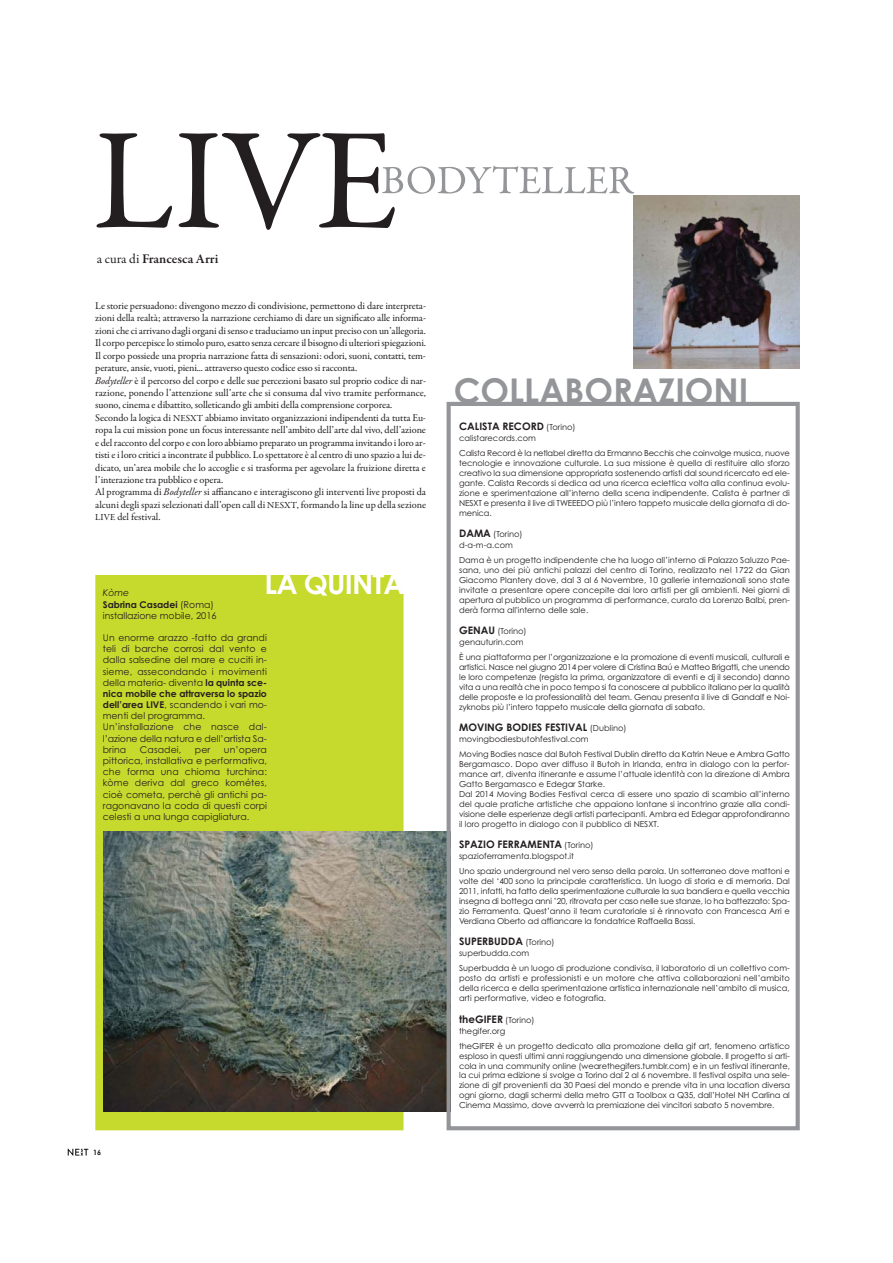
<style>
.page{position:relative;width:893px;height:1263px;background:#fff}
.page>*{position:absolute;margin:0;border:0;box-sizing:border-box;transform-origin:0 0}
.t1{font:144.9px "Garamond Premr Pro";color:#231f20}
.t2{font:700 34.2px "Century Gothic";color:#939598}
.t3{font:700 28.8px "Century Gothic";letter-spacing:-.03em;color:#fff}
.t4{font:600 13.5px "Garamond Premr Pro";color:#231f20}
.t5{font:10.35px/12.5px "Garamond Premr Pro";letter-spacing:-.01em;color:#231f20}
.t6{font:700 10.35px "Century Gothic";color:#231f20}
.t7{font:9.3px/11.2px "Century Gothic";color:#231f20}
.t8{font:8.25px/9.9px "Century Gothic";color:#231f20}
.t9{font:8.25px/15.1px "Century Gothic";letter-spacing:-.02em;color:#231f20}
.t10{font:700 7.35px "Century Gothic";color:#231f20}
.s1{font-weight:400}
.s2{font-style:italic}
.s3{font-size:9.3px}
.s4{font-weight:700}
.s5{font-weight:400;font-size:8.25px}
.s6{font-weight:700;font-size:10.35px}
</style>
<div class="page">
<img style="left:633px;top:196px;width:166px;height:172px">
<svg style="left:382px;top:166px;width:129px;height:28px"></svg>
<div style="left:95px;top:575px;width:308px;height:555px;background:#c6d92d"></div>
<img style="left:103px;top:832px;width:343px;height:280px">
<svg style="left:68px;top:1149px;width:20px;height:7px"></svg>
<div style="left:446px;top:402px;width:353px;height:728px;border:4px solid #939598"></div>
<h1 class="t1" style="left:93px;top:124px;width:306px">LIVE</h1>
<h3 class="t4" style="left:97px;top:254px;width:123px"><span class="s1">a cura di</span> Francesca Arri</h3>
<p class="t5" style="left:95px;top:301px;width:332px">Le storie persuadono: divengono mezzo di condivisione, permettono di dare interpreta&shy;zioni della realtà; attraverso la narrazione cerchiamo di dare un significato alle informa&shy;zioni che ci arrivano dagli organi di senso e traduciamo un input preciso con un’allegoria.<br>Il corpo percepisce lo stimolo puro, esatto senza cercare il bisogno di ulteriori spiegazioni.<br>Il corpo possiede una propria narrazione fatta di sensazioni: odori, suoni, contatti, tem&shy;perature, ansie, vuoti, pieni... attraverso questo codice esso si racconta.<br><span class="s2">Bodyteller</span> è il percorso del corpo e delle sue percezioni basato sul proprio codice di nar&shy;razione, ponendo l’attenzione sull’arte che si consuma dal vivo tramite performance, suono, cinema e dibattito, solleticando gli ambiti della comprensione corporea.<br>Secondo la logica di <span class="s3">NESXT</span> abbiamo invitato organizzazioni indipendenti da tutta Eu&shy;ropa la cui mission pone un focus interessante nell’ambito dell’arte dal vivo, dell’azione e del racconto del corpo e con loro abbiamo preparato un programma invitando i loro ar&shy;tisti e i loro critici a incontrate il pubblico. Lo spettatore è al centro di uno spazio a lui de&shy;dicato, un’area mobile che lo accoglie e si trasforma per agevolare la fruizione diretta e l’interazione tra pubblico e opera.<br>Al programma di <span class="s2">Bodyteller</span> si affiancano e interagiscono gli interventi live proposti da alcuni degli spazi selezionati dall’open call di <span class="s3">NESXT</span>, formando la line up della sezione <span class="s3">LIVE</span> del festival.</p>
<h3 class="t3" style="left:264px;top:573px;width:142px">LA QUINTA</h3>
<p class="t7" style="left:103px;top:588px;width:115px"><span class="s2">Kòme<br></span><span class="s4">Sabrina Casadei</span> (Roma) installazione mobile, 2016</p>
<p class="t7" style="left:103px;top:633px;width:166px">Un enorme arazzo -fatto da grandi teli di barche corrosi dal vento e dalla salsedine del mare e cuciti in&shy;sieme, assecondando i movimenti della materia- diventa <span class="s4">la quinta sce&shy;nica mobile che attraversa lo spazio dell’area LIVE</span>, scandendo i vari mo&shy;menti del programma.<br>Un’installazione che nasce dal&shy;l’azione della natura e dell’artista Sa&shy;brina</p>
<p class="t7" style="left:140px;top:745px;width:43px">Casadei,</p>
<p class="t7" style="left:195px;top:745px;width:17px">per</p>
<p class="t7" style="left:103px;top:745px;width:166px;text-align:justify;text-indent:121px">un’opera pittorica, installativa e performativa, che forma una chioma turchina: kòme deriva dal greco kométes, cioè cometa, perchè gli antichi pa&shy;ragonavano la coda di questi corpi celesti a una lunga capigliatura.</p>
<p class="t10" style="left:93px;top:1150px;width:10px">16</p>
<h2 class="t2" style="left:454px;top:378px;width:296px">COLLABORAZIONI</h2>
<p class="t6" style="left:459px;top:423px;width:118px">CALISTA RECORD <span class="s5">(Torino)</span></p>
<p class="t9" style="left:459px;top:431px;width:332px">calistarecords.com<br>Calista Record è la netlabel diretta da Ermanno Becchis che coinvolge musica, nuove</p>
<p class="t8" style="left:459px;top:459px;width:332px;text-align:justify">tecnologie e innovazione culturale. La sua missione è quella di restituire allo sforzo creativo la sua dimensione appropriata sostenendo artisti dal sound ricercato ed ele&shy;gante. Calista Records si dedica ad una ricerca eclettica volta alla continua evolu&shy;zione e sperimentazione all’interno della scena indipendente. Calista è partner di NESXT e presenta il live di TWEEEDO più l’intero tappeto musicale della giornata di do&shy;menica.</p>
<p class="t8" style="left:459px;top:530px;width:65px;line-height:10.8px"><span class="s6">DAMA</span> (Torino) d-a-m-a.com</p>
<p class="t8" style="left:459px;top:556px;width:332px;text-align:justify">Dama è un progetto indipendente che ha luogo all’interno di Palazzo Saluzzo Pae&shy;sana, uno dei più antichi palazzi del centro di Torino, realizzato nel 1722 da Gian Giacomo Plantery dove, dal 3 al 6 Novembre, 10 gallerie internazionali sono state invitate a presentare opere concepite dai loro artisti per gli ambienti. Nei giorni di apertura al pubblico un programma di performance, curato da Lorenzo Balbi, pren&shy;derà forma all'interno delle sale.</p>
<p class="t8" style="left:459px;top:627px;width:69px;line-height:10.8px"><span class="s6">GENAU</span> (Torino) genauturin.com</p>
<p class="t8" style="left:459px;top:653px;width:332px;text-align:justify">È una piattaforma per l’organizzazione e la promozione di eventi musicali, culturali e artistici. Nasce nel giugno 2014 per volere di Cristina Baú e Matteo Brigatti, che unendo le loro competenze (regista la prima, organizzatore di eventi e dj il secondo) danno vita a una realtà che in poco tempo si fa conoscere al pubblico italiano per la qualità delle proposte e la professionalità del team. Genau presenta il live di Gandalf e Noi&shy;zyknobs più l’intero tappeto musicale della giornata di sabato.</p>
<p class="t6" style="left:459px;top:724px;width:169px">MOVING BODIES FESTIVAL <span class="s5">(Dublino)</span></p>
<p class="t8" style="left:459px;top:733px;width:332px;line-height:15.1px">movingbodiesbutohfestival.com<br>Moving Bodies nasce dal Butoh Festival Dublin diretto da Katrin Neue e Ambra Gatto</p>
<p class="t8" style="left:459px;top:760px;width:332px">Bergamasco. Dopo aver diffuso il Butoh in Irlanda, entra in dialogo con la perfor&shy;mance art, diventa itinerante e assume l’attuale identità con la direzione di Ambra Gatto Bergamasco e Edegar Starke.<br>Dal 2014 Moving Bodies Festival cerca di essere uno spazio di scambio all’interno del quale pratiche artistiche che appaiono lontane si incontrino grazie alla condi&shy;visione delle esperienze degli artisti partecipanti. Ambra ed Edegar approfondiranno il loro progetto in dialogo con il pubblico di NESXT.</p>
<p class="t6" style="left:459px;top:841px;width:136px">SPAZIO FERRAMENTA <span class="s5">(Torino)</span></p>
<p class="t8" style="left:459px;top:850px;width:332px;line-height:15.1px">spazioferramenta.blogspot.it<br>Uno spazio underground nel vero senso della parola. Un sotterraneo dove mattoni e</p>
<p class="t8" style="left:459px;top:877px;width:332px;text-align:justify">volte del ‘400 sono la principale caratteristica. Un luogo di storia e di memoria. Dal 2011, infatti, ha fatto della sperimentazione culturale la sua bandiera e quella vecchia insegna di bottega anni ’20, ritrovata per caso nelle sue stanze, lo ha battezzato: Spa&shy;zio Ferramenta. Quest’anno il team curatoriale si è rinnovato con Francesca Arri e Verdiana Oberto ad affiancare la fondatrice Raffaella Bassi.</p>
<p class="t6" style="left:459px;top:938px;width:97px">SUPERBUDDA <span class="s5">(Torino)</span></p>
<p class="t8" style="left:459px;top:947px;width:332px;line-height:15.1px">superbudda.com<br>Superbudda è un luogo di produzione condivisa, il laboratorio di un collettivo com-</p>
<p class="t8" style="left:459px;top:974px;width:332px;text-align:justify">posto da artisti e professionisti e un motore che attiva collaborazioni nell’ambito della ricerca e della sperimentazione artistica internazionale nell’ambito di musica, arti performative, video e fotografia.</p>
<p class="t6" style="left:459px;top:1015px;width:77px">theGIFER <span class="s5">(Torino)</span></p>
<p class="t8" style="left:459px;top:1024px;width:332px;line-height:15.1px">thegifer.org<br>theGIFER è un progetto dedicato alla promozione della gif art, fenomeno artistico</p>
<p class="t8" style="left:459px;top:1051px;width:332px;text-align:justify">esploso in questi ultimi anni raggiungendo una dimensione globale. Il progetto si arti&shy;cola in una community online (wearethegifers.tumblr.com) e in un festival itinerante, la cui prima edizione si svolge a Torino dal 2 al 6 novembre. Il festival ospita una sele&shy;zione di gif provenienti da 30 Paesi del mondo e prende vita in una location diversa ogni giorno, dagli schermi della metro GTT a Toolbox a Q35, dall’Hotel NH Carlina al Cinema Massimo, dove avverrà la premiazione dei vincitori sabato 5 novembre.</p>
</div>
